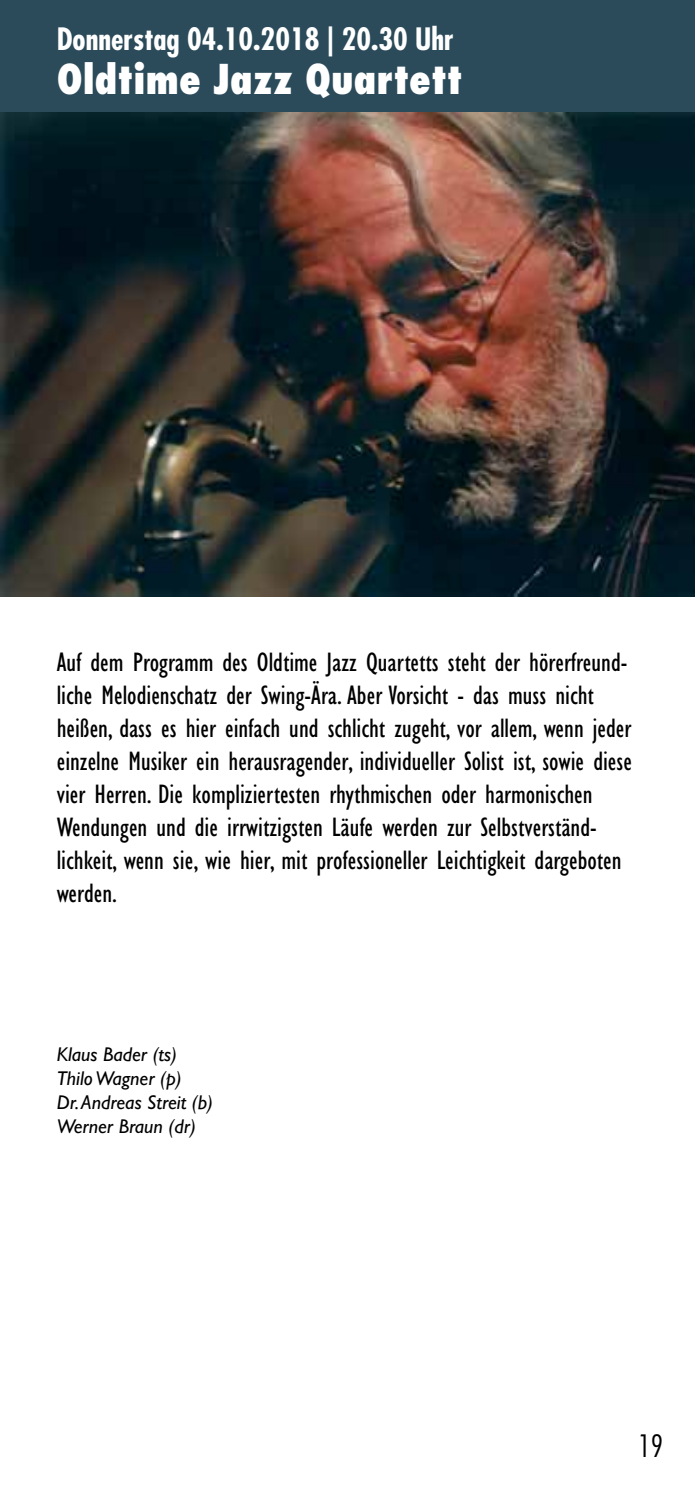
<style>
.page{position:relative;width:695px;height:1489px;background:#fff}
.page>*{position:absolute;margin:0;border:0;box-sizing:border-box;transform-origin:0 0}
.t1{font:800 condensed 40px "Futura Std";color:#fff}
.t2{font:700 condensed 30px "Futura Std";color:#fff}
.t3{font:300 condensed 30px "Futura Std";color:#000}
.t4{font:condensed 27.5px/33px "Gill Sans Std";color:#000}
.t5{font:italic 20px/24px "Gill Sans Std";color:#000}
</style>
<div class="page">
<div style="left:0;top:0;width:694px;height:113px;background:#2b4b5a"></div>
<img style="left:0;top:112px;width:694px;height:484px">
<p class="t2" style="left:57px;top:20px;width:398px">Donnerstag 04.10.2018 | 20.30 Uhr</p>
<h1 class="t1" style="left:57px;top:54px;width:407px">Oldtime Jazz Quartett</h1>
<p class="t4" style="left:57px;top:646px;width:576px">Auf dem Programm des Oldtime Jazz Quartetts steht der hörerfreund&shy;liche Melodienschatz der Swing-Ära. Aber Vorsicht - das muss nicht heißen, dass es hier einfach und schlicht zugeht, vor allem, wenn jeder einzelne Musiker ein herausragender, individueller Solist ist, sowie diese vier Herren. Die kompliziertesten rhythmischen oder harmonischen Wendungen und die irrwitzigsten Läufe werden zur Selbstverständ&shy;lichkeit, wenn sie, wie hier, mit professioneller Leichtigkeit dargeboten werden.</p>
<p class="t5" style="left:57px;top:1042px;width:158px">Klaus Bader (ts)<br>Thilo Wagner (p)<br>Dr. Andreas Streit (b)<br>Werner Braun (dr)</p>
<p class="t3" style="left:638px;top:1427px;width:26px">19</p>
</div>
